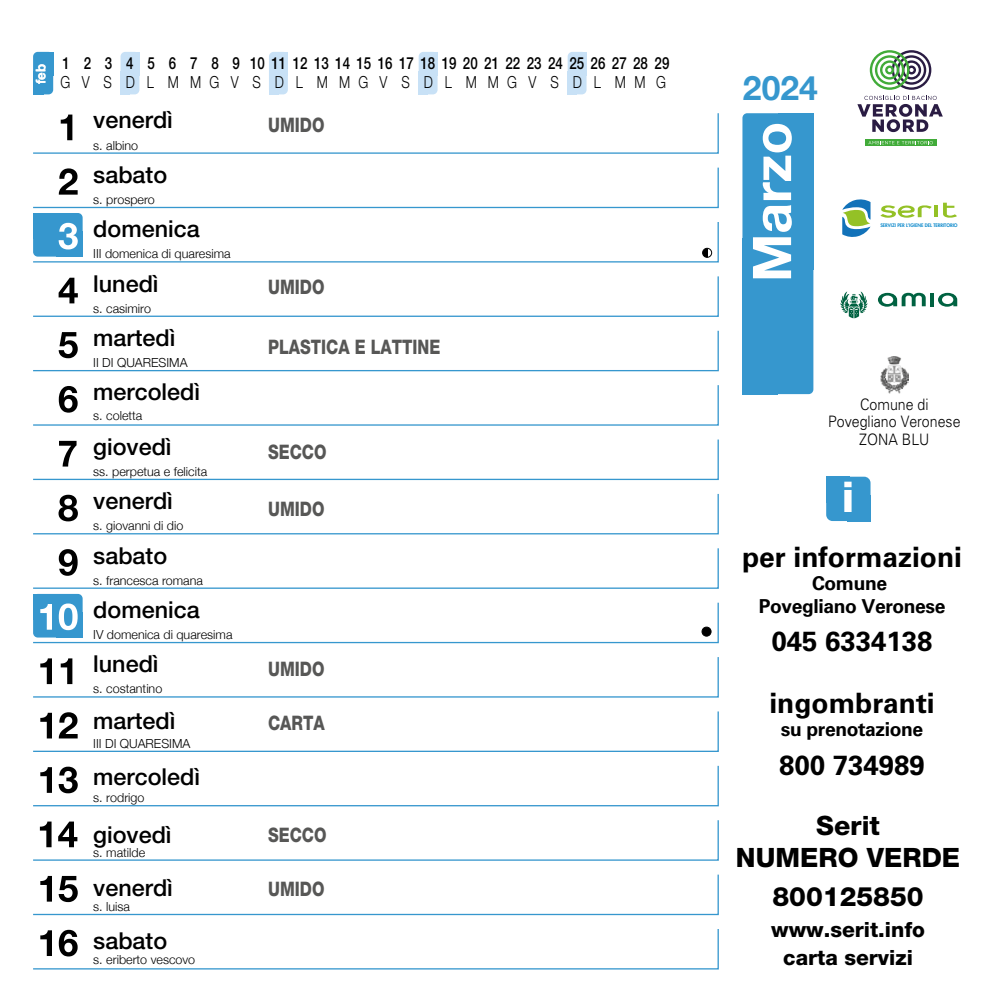
<style>
.page{position:relative;width:993px;height:993px;background:#fff}
.page>*{position:absolute;margin:0;border:0;box-sizing:border-box;transform-origin:0 0}
.t1{font:700 53.38px "Helvetica Neue LT Std";color:#fff}
.t2{font:800 42.35px "Helvetica Neue LT Std";color:#fff}
.t3{font:700 33.6px "Helvetica Neue";color:#3697ce}
.t4{font:700 28px "Univers LT Std";color:#000}
.t5{font:700 27.65px "Univers LT Std";color:#000}
.t6{font:800 26.6px/32px "Helvetica Neue LT Std";color:#000;text-align:center}
.t7{font:500 23.28px "Helvetica Neue LT Std";color:#000}
.t8{font:800 21px/28px "Helvetica Neue LT Std";color:#000;text-align:center}
.t9{font:800 19.95px "Helvetica Neue LT Std";color:#575756;scale:.8 1}
.t10{font:700 19.25px/23.1px "Univers LT Std";letter-spacing:-.02em;color:#000;text-align:center}
.t11{font:500 16.62px "Helvetica Neue LT Std";color:#000;scale:.8 1}
.t12{font:300 16.62px "Helvetica Neue LT Std";color:#000;scale:.8 1}
.t13{font:300 15.75px/17.5px "Univers LT Std";color:#000;text-align:center;scale:.9 1}
.t14{font:700 13.3px "Helvetica Neue LT Std";color:#fff}
.t15{font:300 12.42px "Helvetica Neue";color:#000}
.t16{font:800 4.73px "Futura Std";color:#108bcc}
</style>
<div class="page">
<div style="left:567px;top:52px;width:19px;height:42px;background:#c8e1f6;border-radius:5px"></div>
<div style="left:567px;top:71px;width:10px;height:23px;background:#c8e1f6"></div>
<div style="left:577px;top:52px;width:9px;height:23px;background:#c8e1f6"></div>
<div style="left:418px;top:52px;width:19px;height:42px;background:#c8e1f6;border-radius:5px"></div>
<div style="left:418px;top:71px;width:10px;height:23px;background:#c8e1f6"></div>
<div style="left:428px;top:52px;width:9px;height:23px;background:#c8e1f6"></div>
<div style="left:269px;top:52px;width:19px;height:42px;background:#c8e1f6;border-radius:5px"></div>
<div style="left:269px;top:71px;width:9px;height:23px;background:#c8e1f6"></div>
<div style="left:278px;top:52px;width:10px;height:23px;background:#c8e1f6"></div>
<div style="left:120px;top:52px;width:19px;height:42px;background:#c8e1f6;border-radius:5px"></div>
<div style="left:120px;top:71px;width:10px;height:23px;background:#c8e1f6"></div>
<div style="left:130px;top:52px;width:9px;height:23px;background:#c8e1f6"></div>
<div style="left:33px;top:593px;width:50px;height:44px;background:#3697ce;border-radius:5px"></div>
<div style="left:33px;top:593px;width:26px;height:26px;background:#3697ce"></div>
<div style="left:33px;top:213px;width:50px;height:43px;background:#3697ce;border-radius:5px"></div>
<div style="left:33px;top:213px;width:26px;height:25px;background:#3697ce"></div>
<svg style="left:33px;top:820px;width:686px;height:41px"></svg>
<svg style="left:33px;top:439px;width:686px;height:41px"></svg>
<div style="left:33px;top:52px;width:20px;height:42px;background:#3697ce;border-radius:5px"></div>
<div style="left:33px;top:71px;width:10px;height:23px;background:#3697ce"></div>
<div style="left:43px;top:52px;width:10px;height:23px;background:#3697ce"></div>
<div style="left:742px;top:113px;width:71px;height:281px;background:#3697ce;border-radius:5px"></div>
<div style="left:742px;top:238px;width:35px;height:156px;background:#3697ce"></div>
<div style="left:777px;top:113px;width:36px;height:156px;background:#3697ce"></div>
<svg style="left:33px;top:929px;width:686px;height:40px"></svg>
<svg style="left:33px;top:874px;width:686px;height:41px"></svg>
<svg style="left:33px;top:765px;width:686px;height:41px"></svg>
<svg style="left:33px;top:711px;width:686px;height:41px"></svg>
<svg style="left:33px;top:657px;width:686px;height:41px"></svg>
<svg style="left:33px;top:601px;width:686px;height:42px"></svg>
<svg style="left:33px;top:548px;width:686px;height:41px"></svg>
<svg style="left:33px;top:493px;width:686px;height:42px"></svg>
<svg style="left:33px;top:385px;width:686px;height:41px"></svg>
<svg style="left:33px;top:330px;width:686px;height:42px"></svg>
<svg style="left:33px;top:276px;width:686px;height:41px"></svg>
<svg style="left:33px;top:220px;width:686px;height:43px"></svg>
<svg style="left:33px;top:167px;width:686px;height:42px"></svg>
<svg style="left:33px;top:113px;width:686px;height:41px"></svg>
<div style="left:702px;top:248px;width:5px;height:9px;background:#000"></div>
<div style="left:702px;top:248px;width:9px;height:9px;border:1px solid #000;border-radius:50%"></div>
<div style="left:701px;top:627px;width:9px;height:9px;background:#000;border-radius:50%"></div>
<div style="left:701px;top:626px;width:10px;height:10px;border:1px solid #000;border-radius:50%"></div>
<svg style="left:880px;top:203px;width:76px;height:15px"></svg>
<svg style="left:842px;top:199px;width:28px;height:38px"></svg>
<svg style="left:865px;top:139px;width:70px;height:7px"></svg>
<svg style="left:869px;top:50px;width:62px;height:40px"></svg>
<svg style="left:868px;top:141px;width:64px;height:3px"></svg>
<svg style="left:857px;top:96px;width:85px;height:36px"></svg>
<svg style="left:878px;top:293px;width:47px;height:14px"></svg>
<svg style="left:938px;top:293px;width:18px;height:14px"></svg>
<svg style="left:930px;top:293px;width:3px;height:13px"></svg>
<svg style="left:840px;top:291px;width:27px;height:27px"></svg>
<div style="left:825px;top:476px;width:45px;height:45px;background:#3697ce;border-radius:6px"></div>
<div style="left:825px;top:476px;width:24px;height:26px;background:#3697ce"></div>
<div style="left:846px;top:495px;width:24px;height:26px;background:#3697ce"></div>
<img style="left:880px;top:356px;width:28px;height:37px">
<p class="t14" style="left:33px;top:84px;width:22px;rotate:-90deg">feb</p>
<h3 class="t11" style="left:62px;top:53px;width:37px">1 2</h3>
<h3 class="t12" style="left:60px;top:72px;width:14px">G</h3>
<h3 class="t12" style="left:82px;top:72px;width:11px">V</h3>
<h3 class="t11" style="left:105px;top:53px;width:11px">3</h3>
<h3 class="t12" style="left:104px;top:72px;width:12px">S</h3>
<h3 class="t11" style="left:126px;top:53px;width:11px">4</h3>
<h3 class="t12" style="left:126px;top:72px;width:13px">D</h3>
<h3 class="t11" style="left:147px;top:53px;width:11px">5</h3>
<h3 class="t12" style="left:147px;top:72px;width:10px">L</h3>
<h3 class="t11" style="left:169px;top:53px;width:11px">6</h3>
<h3 class="t12" style="left:168px;top:72px;width:15px">M</h3>
<h3 class="t11" style="left:190px;top:53px;width:11px">7</h3>
<h3 class="t12" style="left:190px;top:72px;width:15px">M</h3>
<h3 class="t11" style="left:211px;top:53px;width:11px">8</h3>
<h3 class="t12" style="left:209px;top:72px;width:14px">G</h3>
<h3 class="t11" style="left:232px;top:53px;width:11px">9</h3>
<h3 class="t11" style="left:250px;top:53px;width:525px">10 11 12 13 14 15 16 17 18 19 20 21 22 23 24 25 26 27 28 29</h3>
<h3 class="t12" style="left:230px;top:72px;width:11px">V</h3>
<h3 class="t12" style="left:252px;top:72px;width:12px">S</h3>
<h3 class="t12" style="left:275px;top:72px;width:13px">D</h3>
<h3 class="t12" style="left:296px;top:72px;width:10px">L</h3>
<h3 class="t12" style="left:316px;top:72px;width:15px">M</h3>
<h3 class="t12" style="left:339px;top:72px;width:15px">M</h3>
<h3 class="t12" style="left:358px;top:72px;width:14px">G</h3>
<h3 class="t12" style="left:379px;top:72px;width:11px">V</h3>
<h3 class="t12" style="left:401px;top:72px;width:12px">S</h3>
<h3 class="t12" style="left:423px;top:72px;width:13px">D</h3>
<h3 class="t12" style="left:444px;top:72px;width:10px">L</h3>
<h3 class="t12" style="left:465px;top:72px;width:15px">M</h3>
<h3 class="t12" style="left:488px;top:72px;width:15px">M</h3>
<h3 class="t12" style="left:507px;top:72px;width:14px">G</h3>
<h3 class="t12" style="left:528px;top:72px;width:11px">V</h3>
<h3 class="t12" style="left:550px;top:72px;width:12px">S</h3>
<h3 class="t12" style="left:572px;top:72px;width:13px">D</h3>
<h3 class="t12" style="left:593px;top:72px;width:10px">L</h3>
<h3 class="t12" style="left:614px;top:72px;width:40px">M M</h3>
<h3 class="t12" style="left:655px;top:72px;width:14px">G</h3>
<h3 class="t3" style="left:742px;top:67px;width:76px">2024</h3>
<h3 class="t7" style="left:93px;top:106px;width:81px">venerdì</h3>
<h3 class="t7" style="left:93px;top:161px;width:75px">sabato</h3>
<h3 class="t7" style="left:93px;top:215px;width:108px">domenica</h3>
<h3 class="t7" style="left:93px;top:269px;width:67px">lunedì</h3>
<h3 class="t7" style="left:93px;top:324px;width:84px">martedì</h3>
<h3 class="t7" style="left:93px;top:378px;width:108px">mercoledì</h3>
<h3 class="t7" style="left:93px;top:432px;width:80px">giovedì</h3>
<h3 class="t7" style="left:93px;top:487px;width:81px">venerdì</h3>
<h3 class="t7" style="left:93px;top:541px;width:75px">sabato</h3>
<h3 class="t7" style="left:93px;top:595px;width:108px">domenica</h3>
<h3 class="t7" style="left:93px;top:650px;width:67px">lunedì</h3>
<h3 class="t7" style="left:93px;top:706px;width:84px">martedì</h3>
<h3 class="t7" style="left:93px;top:762px;width:108px">mercoledì</h3>
<p class="t15" style="left:93px;top:137px;width:46px">s. albino</p>
<p class="t15" style="left:93px;top:192px;width:63px">s. prospero</p>
<p class="t15" style="left:93px;top:246px;width:139px">III domenica di quaresima</p>
<p class="t15" style="left:93px;top:300px;width:59px">s. casimiro</p>
<p class="t15" style="left:93px;top:355px;width:96px">II DI QUARESIMA</p>
<p class="t15" style="left:93px;top:407px;width:51px">s. coletta</p>
<p class="t15" style="left:93px;top:463px;width:115px">ss. perpetua e felicita</p>
<p class="t15" style="left:93px;top:518px;width:92px">s. giovanni di dio</p>
<p class="t15" style="left:93px;top:572px;width:111px">s. francesca romana</p>
<p class="t15" style="left:93px;top:626px;width:141px">IV domenica di quaresima</p>
<p class="t15" style="left:93px;top:681px;width:70px">s. costantino</p>
<p class="t15" style="left:93px;top:735px;width:98px">III DI QUARESIMA</p>
<p class="t15" style="left:93px;top:789px;width:53px">s. rodrigo</p>
<h3 class="t7" style="left:93px;top:820px;width:80px">giovedì</h3>
<h3 class="t7" style="left:93px;top:873px;width:81px">venerdì</h3>
<h3 class="t7" style="left:93px;top:926px;width:75px">sabato</h3>
<p class="t15" style="left:93px;top:844px;width:53px">s. matilde</p>
<p class="t15" style="left:93px;top:898px;width:38px">s. luisa</p>
<p class="t15" style="left:93px;top:951px;width:103px">s. eriberto vescovo</p>
<h3 class="t9" style="left:268px;top:113px;width:72px">UMIDO</h3>
<h3 class="t9" style="left:268px;top:275px;width:72px">UMIDO</h3>
<h3 class="t9" style="left:268px;top:334px;width:217px">PLASTICA E LATTINE</h3>
<h3 class="t9" style="left:268px;top:439px;width:74px">SECCO</h3>
<h3 class="t9" style="left:268px;top:497px;width:72px">UMIDO</h3>
<h3 class="t9" style="left:268px;top:656px;width:72px">UMIDO</h3>
<h3 class="t9" style="left:268px;top:711px;width:72px">CARTA</h3>
<h3 class="t9" style="left:268px;top:823px;width:74px">SECCO</h3>
<h3 class="t9" style="left:268px;top:876px;width:72px">UMIDO</h3>
<h1 class="t1" style="left:738px;top:282px;width:162px;rotate:-90deg">Marzo</h1>
<p class="t16" style="left:880px;top:222px;width:79px">SERVIZI PER L’IGIENE DEL TERRITORIO</p>
<p class="t13" style="left:827px;top:395px;width:149px">Comune di<br>Povegliano Veronese<br>ZONA BLU</p>
<h2 class="t2" style="left:841px;top:471px;width:14px">i</h2>
<h3 class="t4" style="left:741px;top:540px;width:221px">per informazioni</h3>
<h3 class="t10" style="left:758px;top:571px;width:188px">Comune<br>Povegliano Veronese</h3>
<h3 class="t5" style="left:771px;top:625px;width:162px">045 6334138</h3>
<h3 class="t4" style="left:769px;top:686px;width:167px">ingombranti</h3>
<h3 class="t10" style="left:780px;top:717px;width:144px">su prenotazione</h3>
<h3 class="t5" style="left:779px;top:748px;width:147px">800 734989</h3>
<h3 class="t6" style="left:735px;top:809px;width:226px">Serit<br>NUMERO VERDE</h3>
<h3 class="t6" style="left:772px;top:880px;width:153px">800125850</h3>
<h3 class="t8" style="left:771px;top:915px;width:155px">www.serit.info carta servizi</h3>
</div>
